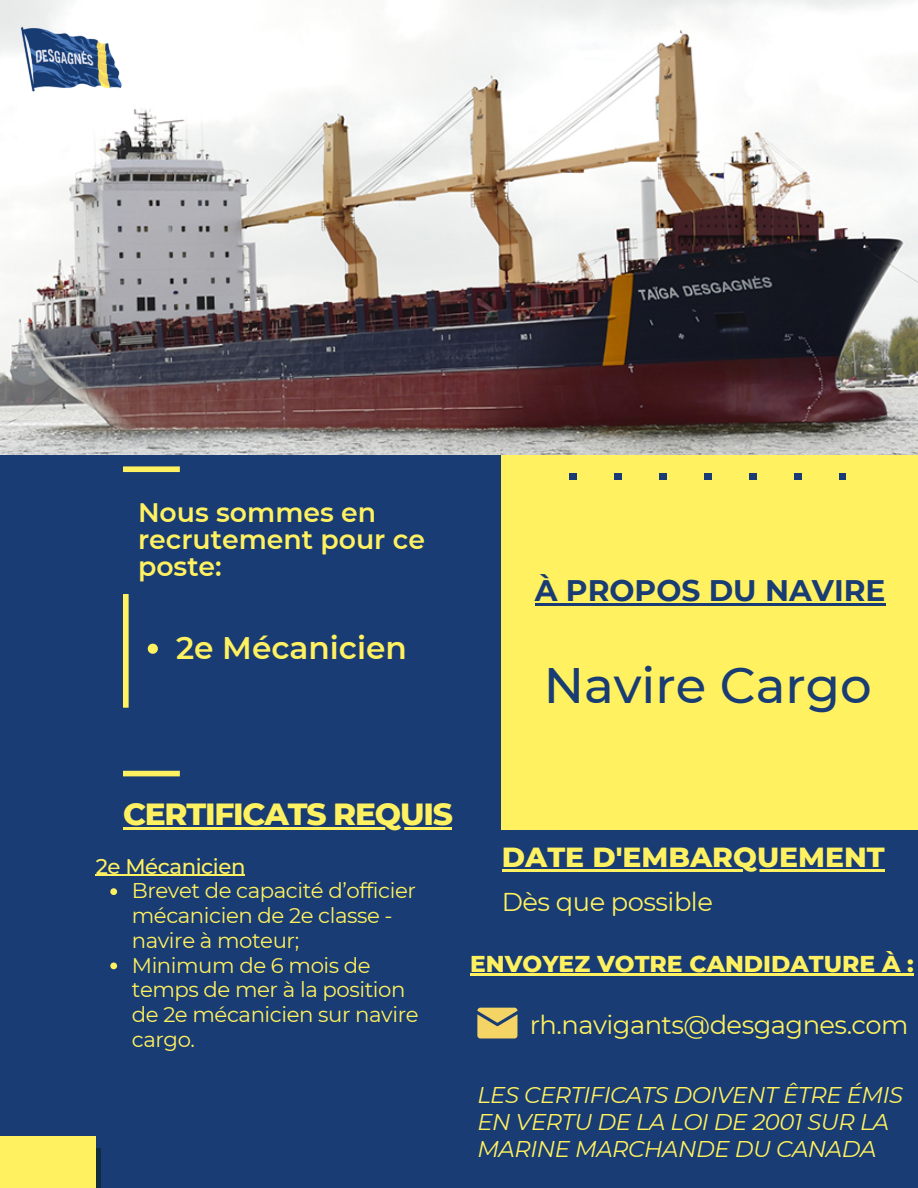
<style>
.page{position:relative;width:918px;height:1188px;background:#183c73}
.page>*{position:absolute;margin:0;border:0;box-sizing:border-box;transform-origin:0 0}
.t1{font:500 49.8px "Montserrat";color:#183c73}
.t2{font:800 31.2px "Montserrat";letter-spacing:-.04em;color:#fff160}
.t3{font:600 31.2px "Montserrat";color:#fff160}
.t4{font:700 29.7px "Montserrat";color:#183c73}
.t5{font:800 28.2px "Montserrat";color:#fff160}
.t6{font:600 26.7px/27px "Montserrat";color:#fff160}
.t7{font:25.8px "Montserrat";letter-spacing:-.02em;color:#fff160}
.t8{font:800 23.4px "Montserrat";color:#fff160}
.t9{font:italic 22.8px/27px "Montserrat";letter-spacing:-.02em;color:#fff160}
.t10{font:21.3px/24.8px "Montserrat";letter-spacing:-.02em;color:#fff160}
.t11{font:500 21.3px "Montserrat";letter-spacing:-.02em;color:#fff160}
</style>
<div class="page">
<div style="left:502px;top:445px;width:416px;height:385px;background:#fff160"></div>
<div style="left:0;top:1148px;width:101px;height:40px;background:#0e2d3e"></div>
<div style="left:0;top:1137px;width:96px;height:51px;background:#fff160"></div>
<div style="left:123px;top:594px;width:6px;height:114px;background:#fff160"></div>
<svg style="left:477px;top:1008px;width:40px;height:30px"></svg>
<div style="left:123px;top:466px;width:57px;height:6px;background:#fff160"></div>
<div style="left:123px;top:771px;width:57px;height:5px;background:#fff160"></div>
<div style="left:569px;top:473px;width:7px;height:7px;background:#183c73"></div>
<div style="left:614px;top:473px;width:7px;height:7px;background:#183c73"></div>
<div style="left:659px;top:473px;width:7px;height:7px;background:#183c73"></div>
<div style="left:704px;top:473px;width:7px;height:7px;background:#183c73"></div>
<div style="left:749px;top:473px;width:7px;height:7px;background:#183c73"></div>
<div style="left:794px;top:473px;width:7px;height:7px;background:#183c73"></div>
<div style="left:839px;top:473px;width:7px;height:7px;background:#183c73"></div>
<img style="left:0;top:0;width:918px;height:454px">
<img style="left:18px;top:15px;width:105px;height:11px">
<hr style="left:535px;top:604px;width:351px;height:2px;background:#183c73">
<hr style="left:123px;top:827px;width:329px;height:3px;background:#fff160">
<hr style="left:96px;top:875px;width:149px;height:1px;background:#fff160">
<svg style="left:110px;top:888px;width:7px;height:7px"></svg>
<svg style="left:110px;top:963px;width:7px;height:6px"></svg>
<hr style="left:502px;top:869px;width:383px;height:2px;background:#fff160">
<svg style="left:148px;top:644px;width:10px;height:10px"></svg>
<img style="left:18px;top:26px;width:105px;height:66px">
<hr style="left:470px;top:974px;width:444px;height:2px;background:#fff160">
<p class="t6" style="left:138px;top:499px;width:288px">Nous sommes en recrutement pour ce poste:</p>
<p class="t3" style="left:176px;top:629px;width:232px">2e Mécanicien</p>
<p class="t4" style="left:535px;top:573px;width:352px">À PROPOS DU NAVIRE</p>
<h2 class="t1" style="left:544px;top:655px;width:330px">Navire Cargo</h2>
<p class="t2" style="left:123px;top:795px;width:331px">CERTIFICATS REQUIS</p>
<p class="t11" style="left:96px;top:853px;width:151px">2e Mécanicien</p>
<h2 class="t10" style="left:132px;top:878px;width:286px">Brevet de capacité d’officier mécanicien de 2e classe - navire à moteur;</h2>
<h1 class="t10" style="left:132px;top:953px;width:288px">Minimum de 6 mois de temps de mer à la position de 2e mécanicien sur navire cargo.</h1>
<h4 class="t5" style="left:502px;top:840px;width:384px">DATE D'EMBARQUEMENT</h4>
<p class="t7" style="left:502px;top:886px;width:213px">Dès que possible</p>
<h5 class="t8" style="left:470px;top:949px;width:445px">ENVOYEZ VOTRE CANDIDATURE À :</h5>
<p class="t7" style="left:530px;top:1009px;width:380px">rh.navigants@desgagnes.com</p>
<h2 class="t9" style="left:477px;top:1081px;width:427px">LES CERTIFICATS DOIVENT ÊTRE ÉMIS<br>EN VERTU DE LA LOI DE 2001 SUR LA<br>MARINE MARCHANDE DU CANADA</h2>
</div>
